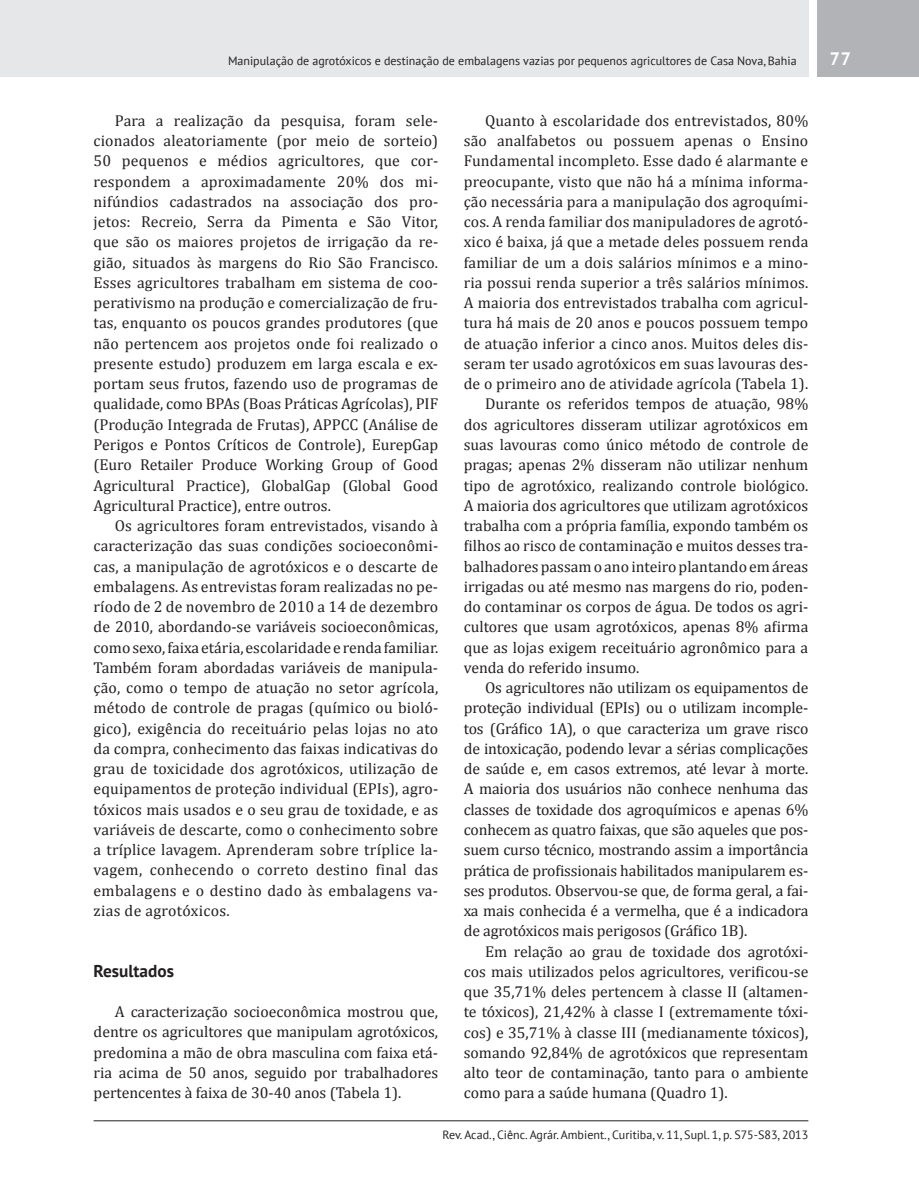
<style>
.page{position:relative;width:919px;height:1191px;background:#fff}
.page>*{position:absolute;margin:0;border:0;box-sizing:border-box;transform-origin:0 0}
.t1{font:700 18px "PT Sans";color:#fff}
.t2{font:700 17.25px "PT Sans";color:#231f20}
.t3{font:15.75px/20.2px "Cambria";color:#231f20;text-align:justify}
.t4{font:12px "PT Sans";color:#231f20}
</style>
<div class="page">
<div style="left:0;top:0;width:808px;height:77px;background:#e6e7e9"></div>
<div style="left:816px;top:0;width:102px;height:77px;background:#b2b3b7"></div>
<hr style="left:94px;top:1120px;width:714px;height:1px;background:#231f20">
<p class="t4" style="left:228px;top:53px;width:570px">Manipulação de agrotóxicos e destinação de embalagens vazias por pequenos agricultores de Casa Nova, Bahia</p>
<p class="t1" style="left:829px;top:47px;width:23px">77</p>
<p class="t3" style="left:94px;top:110px;width:346px;text-indent:21px">Para a realização da pesquisa, foram sele&shy;cionados aleatoriamente (por meio de sorteio)<br>50 pequenos e médios agricultores, que cor&shy;respondem a aproximadamente 20% dos mi&shy;nifúndios cadastrados na associação dos pro&shy;jetos: Recreio, Serra da Pimenta e São Vitor, que são os maiores projetos de irrigação da re&shy;gião, situados às margens do Rio São Francisco.<br>Esses agricultores trabalham em sistema de coo&shy;perativismo na produção e comercialização de fru&shy;tas, enquanto os poucos grandes produtores (que não pertencem aos projetos onde foi realizado o presente estudo) produzem em larga escala e ex&shy;portam seus frutos, fazendo uso de programas de qualidade, como BPAs (Boas Práticas Agrícolas), PIF (Produção Integrada de Frutas), APPCC (Análise de Perigos e Pontos Críticos de Controle), EurepGap (Euro Retailer Produce Working Group of Good Agricultural Practice), GlobalGap (Global Good Agricultural Practice), entre outros.</p>
<p class="t3" style="left:94px;top:515px;width:346px;text-indent:21px">Os agricultores foram entrevistados, visando à caracterização das suas condições socioeconômi&shy;cas, a manipulação de agrotóxicos e o descarte de embalagens. As entrevistas foram realizadas no pe&shy;ríodo de 2 de novembro de 2010 a 14 de dezembro de 2010, abordando-se variáveis socioeconômicas, como sexo, faixa etária, escolaridade e renda familiar.<br>Também foram abordadas variáveis de manipula&shy;ção, como o tempo de atuação no setor agrícola, método de controle de pragas (químico ou bioló&shy;gico), exigência do receituário pelas lojas no ato da compra, conhecimento das faixas indicativas do grau de toxicidade dos agrotóxicos, utilização de equipamentos de proteção individual (EPIs), agro&shy;tóxicos mais usados e o seu grau de toxidade, e as variáveis de descarte, como o conhecimento sobre a tríplice lavagem. Aprenderam sobre tríplice la&shy;vagem, conhecendo o correto destino final das embalagens e o destino dado às embalagens va&shy;zias de agrotóxicos.</p>
<p class="t2" style="left:94px;top:959px;width:82px">Resultados</p>
<p class="t3" style="left:94px;top:1001px;width:346px;text-indent:21px">A caracterização socioeconômica mostrou que, dentre os agricultores que manipulam agrotóxicos, predomina a mão de obra masculina com faixa etá&shy;ria acima de 50 anos, seguido por trabalhadores pertencentes à faixa de 30-40 anos (Tabela 1).</p>
<p class="t3" style="left:485px;top:110px;width:325px">Quanto à escolaridade dos entrevistados, 80%</p>
<p class="t3" style="left:463px;top:130px;width:346px">são analfabetos ou possuem apenas o Ensino</p>
<p class="t3" style="left:463px;top:151px;width:346px">Fundamental incompleto. Esse dado é alarmante e</p>
<p class="t3" style="left:463px;top:171px;width:346px">preocupante, visto que não há a mínima informa-</p>
<p class="t3" style="left:463px;top:191px;width:346px">ção necessária para a manipulação dos agroquími-</p>
<p class="t3" style="left:463px;top:211px;width:346px">cos. A renda familiar dos manipuladores de agrotó-</p>
<p class="t3" style="left:463px;top:232px;width:346px">xico é baixa, já que a metade deles possuem renda</p>
<p class="t3" style="left:463px;top:252px;width:346px">familiar de um a dois salários mínimos e a mino-</p>
<p class="t3" style="left:463px;top:272px;width:346px">ria possui renda superior a três salários mínimos.</p>
<p class="t3" style="left:463px;top:293px;width:346px">A maioria dos entrevistados trabalha com agricul-</p>
<p class="t3" style="left:463px;top:313px;width:346px">tura há mais de 20 anos e poucos possuem tempo</p>
<p class="t3" style="left:463px;top:333px;width:346px">de atuação inferior a cinco anos. Muitos deles dis-</p>
<p class="t3" style="left:463px;top:353px;width:346px">seram ter usado agrotóxicos em suas lavouras des-</p>
<p class="t3" style="left:463px;top:374px;width:346px">de o primeiro ano de atividade agrícola (Tabela 1).</p>
<p class="t3" style="left:485px;top:394px;width:325px">Durante os referidos tempos de atuação, 98%</p>
<p class="t3" style="left:463px;top:414px;width:346px">dos agricultores disseram utilizar agrotóxicos em</p>
<p class="t3" style="left:463px;top:434px;width:346px">suas lavouras como único método de controle de</p>
<p class="t3" style="left:463px;top:455px;width:346px">pragas; apenas 2% disseram não utilizar nenhum</p>
<p class="t3" style="left:463px;top:475px;width:346px">tipo de agrotóxico, realizando controle biológico.</p>
<p class="t3" style="left:463px;top:495px;width:346px">A maioria dos agricultores que utilizam agrotóxicos</p>
<p class="t3" style="left:463px;top:515px;width:346px">trabalha com a própria família, expondo também os</p>
<p class="t3" style="left:463px;top:536px;width:346px">filhos ao risco de contaminação e muitos desses tra-</p>
<p class="t3" style="left:463px;top:556px;width:346px">balhadores passam o ano inteiro plantando em áreas</p>
<p class="t3" style="left:463px;top:576px;width:346px">irrigadas ou até mesmo nas margens do rio, poden-</p>
<p class="t3" style="left:463px;top:596px;width:346px">do contaminar os corpos de água. De todos os agri-</p>
<p class="t3" style="left:463px;top:617px;width:346px">cultores que usam agrotóxicos, apenas 8% afirma</p>
<p class="t3" style="left:463px;top:637px;width:346px">que as lojas exigem receituário agronômico para a</p>
<p class="t3" style="left:463px;top:657px;width:177px">venda do referido insumo.</p>
<p class="t3" style="left:485px;top:677px;width:325px">Os agricultores não utilizam os equipamentos de</p>
<p class="t3" style="left:463px;top:698px;width:346px">proteção individual (EPIs) ou o utilizam incomple-</p>
<p class="t3" style="left:463px;top:718px;width:346px">tos (Gráfico 1A), o que caracteriza um grave risco</p>
<p class="t3" style="left:463px;top:738px;width:346px">de intoxicação, podendo levar a sérias complicações</p>
<p class="t3" style="left:463px;top:758px;width:346px">de saúde e, em casos extremos, até levar à morte.</p>
<p class="t3" style="left:463px;top:779px;width:346px">A maioria dos usuários não conhece nenhuma das</p>
<p class="t3" style="left:463px;top:799px;width:346px">classes de toxidade dos agroquímicos e apenas 6%</p>
<p class="t3" style="left:463px;top:819px;width:346px">conhecem as quatro faixas, que são aqueles que pos-</p>
<p class="t3" style="left:463px;top:839px;width:346px">suem curso técnico, mostrando assim a importância</p>
<p class="t3" style="left:463px;top:860px;width:346px">prática de profissionais habilitados manipularem es-</p>
<p class="t3" style="left:463px;top:880px;width:346px">ses produtos. Observou-se que, de forma geral, a fai-</p>
<p class="t3" style="left:463px;top:900px;width:346px">xa mais conhecida é a vermelha, que é a indicadora</p>
<p class="t3" style="left:463px;top:920px;width:285px">de agrotóxicos mais perigosos (Gráfico 1B).</p>
<p class="t3" style="left:485px;top:941px;width:325px">Em relação ao grau de toxidade dos agrotóxi-</p>
<p class="t3" style="left:463px;top:961px;width:346px">cos mais utilizados pelos agricultores, verificou-se</p>
<p class="t3" style="left:463px;top:981px;width:346px">que 35,71% deles pertencem à classe II (altamen-</p>
<p class="t3" style="left:463px;top:1001px;width:346px">te tóxicos), 21,42% à classe I (extremamente tóxi-</p>
<p class="t3" style="left:463px;top:1022px;width:346px">cos) e 35,71% à classe III (medianamente tóxicos),</p>
<p class="t3" style="left:463px;top:1042px;width:346px">somando 92,84% de agrotóxicos que representam</p>
<p class="t3" style="left:463px;top:1062px;width:346px">alto teor de contaminação, tanto para o ambiente</p>
<p class="t3" style="left:463px;top:1082px;width:265px">como para a saúde humana (Quadro 1).</p>
<p class="t4" style="left:442px;top:1126px;width:367px">Rev. Acad., Ciênc. Agrár. Ambient., Curitiba, v. 11, Supl. 1, p. S75-S83, 2013</p>
</div>
